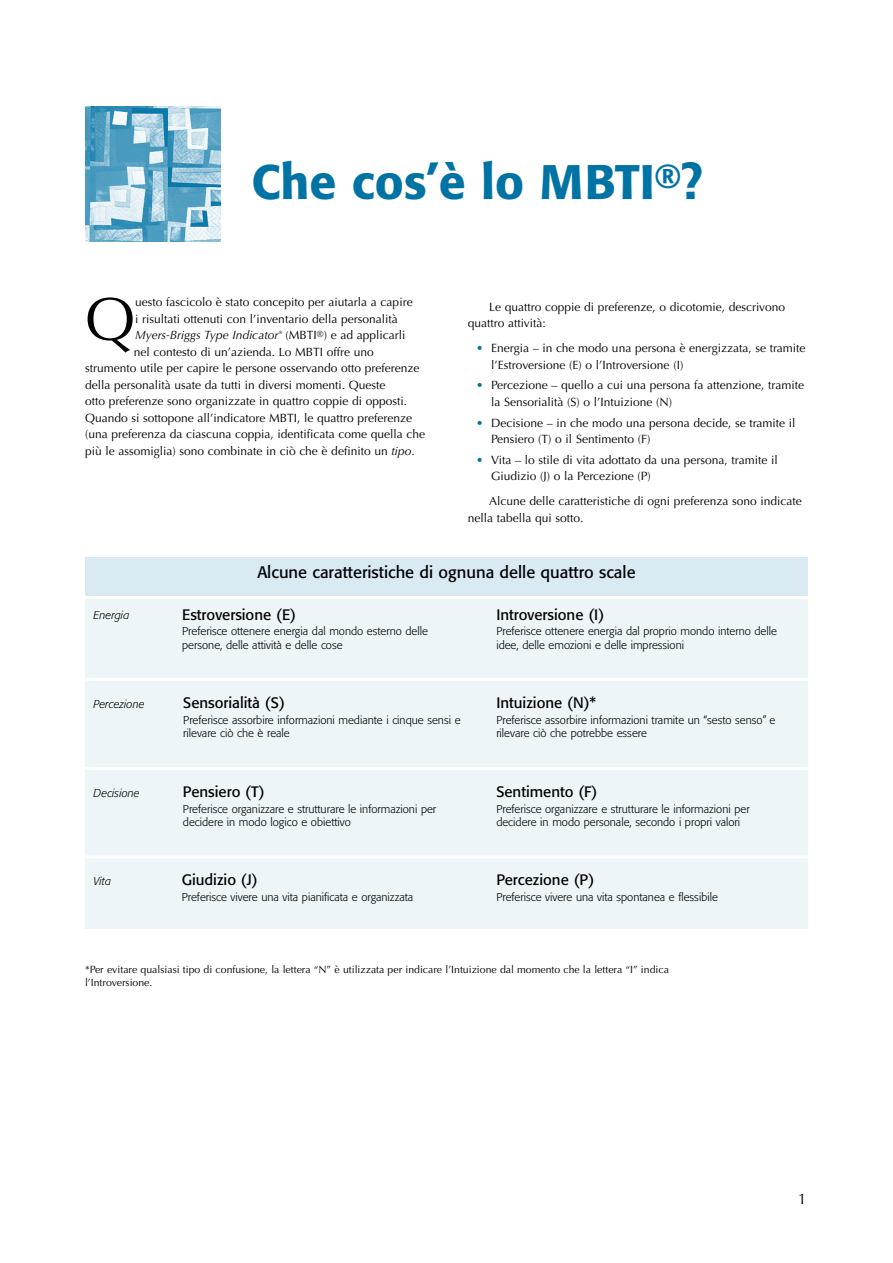
<style>
.page{position:relative;width:893px;height:1263px;background:#fff}
.page>*{position:absolute;margin:0;border:0;box-sizing:border-box;transform-origin:0 0}
.t1{font:60.15px "Optima LT Pro";color:#000}
.t2{font:500 48px "Formata Pro";color:#0073a5}
.t3{font:16.5px "Formata Pro";color:#000}
.t4{font:15px "Formata Pro";color:#000}
.t5{font:15px "Optima LT Pro";color:#000}
.t6{font:12px/16.5px "Optima LT Pro";color:#000}
.t7{font:italic 12px "Optima LT Pro";color:#000}
.t8{font:300 11.25px/13.5px "Formata Pro";color:#000}
.t9{font:italic 300 11.25px "Formata Pro";color:#000}
.t10{font:10.5px/12.6px "Optima LT Pro";color:#000}
.s1{font-style:normal}
.s2{font-style:italic}
.s3{color:#0073a5}
</style>
<div class="page">
<img style="left:85px;top:106px;width:135px;height:135px">
<div style="left:85px;top:557px;width:723px;height:372px;background:#edf5f9"></div>
<div style="left:85px;top:557px;width:723px;height:39px;background:#d9eaf2"></div>
<hr style="left:85px;top:596px;width:723px;height:3px;background:#fff">
<hr style="left:85px;top:678px;width:723px;height:3px;background:#fff">
<hr style="left:85px;top:767px;width:723px;height:3px;background:#fff">
<hr style="left:85px;top:855px;width:723px;height:3px;background:#fff">
<h2 class="t2" style="left:251px;top:151px;width:453px">Che cos’è lo MBTI<sup>®</sup>?</h2>
<h1 class="t1" style="left:85px;top:281px;width:52px">Q</h1>
<p class="t6" style="left:135px;top:294px;width:279px">uesto fascicolo è stato concepito per aiutarla a capire</p>
<p class="t6" style="left:135px;top:311px;width:264px">i risultati ottenuti con l’inventario della personalità</p>
<p class="t7" style="left:135px;top:328px;width:272px">Myers-Briggs Type Indicator<sup>®</sup> <span class="s1">(MBTI</span><sup>®</sup><span class="s1">) e ad applicarli</span></p>
<p class="t6" style="left:134px;top:344px;width:241px">nel contesto di un’azienda. Lo MBTI offre uno</p>
<p class="t6" style="left:85px;top:360px;width:336px">strumento utile per capire le persone osservando otto preferenze</p>
<p class="t6" style="left:85px;top:377px;width:302px">della personalità usate da tutti in diversi momenti. Queste</p>
<p class="t6" style="left:85px;top:393px;width:324px">otto preferenze sono organizzate in quattro coppie di opposti.</p>
<p class="t6" style="left:85px;top:410px;width:329px">Quando si sottopone all’indicatore MBTI, le quattro preferenze</p>
<p class="t6" style="left:85px;top:426px;width:341px">(una preferenza da ciascuna coppia, identificata come quella che</p>
<p class="t6" style="left:85px;top:443px;width:331px">più le assomiglia) sono combinate in ciò che è definito un <span class="s2">tipo</span>.</p>
<p class="t6" style="left:468px;top:298px;width:319px;text-indent:21px">Le quattro coppie di preferenze, o dicotomie, descrivono quattro attività:</p>
<p class="t6" style="left:491px;top:340px;width:316px;text-indent:-15px"><span class="s3">•</span> Energia – in che modo una persona è energizzata, se tramite l’Estroversione (E) o l’Introversione (I)</p>
<p class="t6" style="left:491px;top:377px;width:314px;text-indent:-15px"><span class="s3">•</span> Percezione – quello a cui una persona fa attenzione, tramite la Sensorialità (S) o l’Intuizione (N)</p>
<p class="t6" style="left:491px;top:414px;width:306px;text-indent:-15px"><span class="s3">•</span> Decisione – in che modo una persona decide, se tramite il<br>Pensiero (T) o il Sentimento (F)</p>
<p class="t6" style="left:491px;top:451px;width:288px;text-indent:-15px"><span class="s3">•</span> Vita – lo stile di vita adottato da una persona, tramite il<br>Giudizio (J) o la Percezione (P)</p>
<p class="t6" style="left:468px;top:493px;width:336px;text-indent:21px">Alcune delle caratteristiche di ogni preferenza sono indicate nella tabella qui sotto.</p>
<h3 class="t3" style="left:257px;top:562px;width:380px">Alcune caratteristiche di ognuna delle quattro scale</h3>
<p class="t4" style="left:182px;top:605px;width:115px">Estroversione (E)</p>
<p class="t8" style="left:182px;top:625px;width:247px">Preferisce ottenere energia dal mondo esterno delle persone, delle attività e delle cose</p>
<p class="t9" style="left:94px;top:608px;width:37px">Energia</p>
<p class="t4" style="left:496px;top:605px;width:109px">Introversione (I)</p>
<p class="t8" style="left:496px;top:625px;width:282px">Preferisce ottenere energia dal proprio mondo interno delle idee, delle emozioni e delle impressioni</p>
<p class="t9" style="left:94px;top:697px;width:53px">Percezione</p>
<p class="t4" style="left:183px;top:693px;width:103px">Sensorialità (S)</p>
<p class="t8" style="left:183px;top:713px;width:279px">Preferisce assorbire informazioni mediante i cinque sensi e rilevare ciò che è reale</p>
<p class="t9" style="left:94px;top:786px;width:48px">Decisione</p>
<p class="t4" style="left:183px;top:782px;width:83px">Pensiero (T)</p>
<p class="t8" style="left:183px;top:802px;width:255px">Preferisce organizzare e strutturare le informazioni per decidere in modo logico e obiettivo</p>
<p class="t9" style="left:94px;top:874px;width:19px">Vita</p>
<p class="t4" style="left:182px;top:870px;width:78px">Giudizio (J)</p>
<p class="t8" style="left:182px;top:890px;width:233px">Preferisce vivere una vita pianificata e organizzata</p>
<p class="t4" style="left:496px;top:693px;width:101px">Intuizione (N)*</p>
<p class="t8" style="left:496px;top:713px;width:280px">Preferisce assorbire informazioni tramite un “sesto senso” e rilevare ciò che potrebbe essere</p>
<p class="t4" style="left:496px;top:782px;width:103px">Sentimento (F)</p>
<p class="t8" style="left:496px;top:802px;width:255px">Preferisce organizzare e strutturare le informazioni per decidere in modo personale, secondo i propri valori</p>
<p class="t4" style="left:496px;top:870px;width:99px">Percezione (P)</p>
<p class="t8" style="left:496px;top:890px;width:223px">Preferisce vivere una vita spontanea e flessibile</p>
<p class="t10" style="left:85px;top:963px;width:585px">*Per evitare qualsiasi tipo di confusione, la lettera “N” è utilizzata per indicare l’Intuizione dal momento che la lettera “I” indica l’Introversione.</p>
<p class="t5" style="left:798px;top:1189px;width:10px">1</p>
</div>
